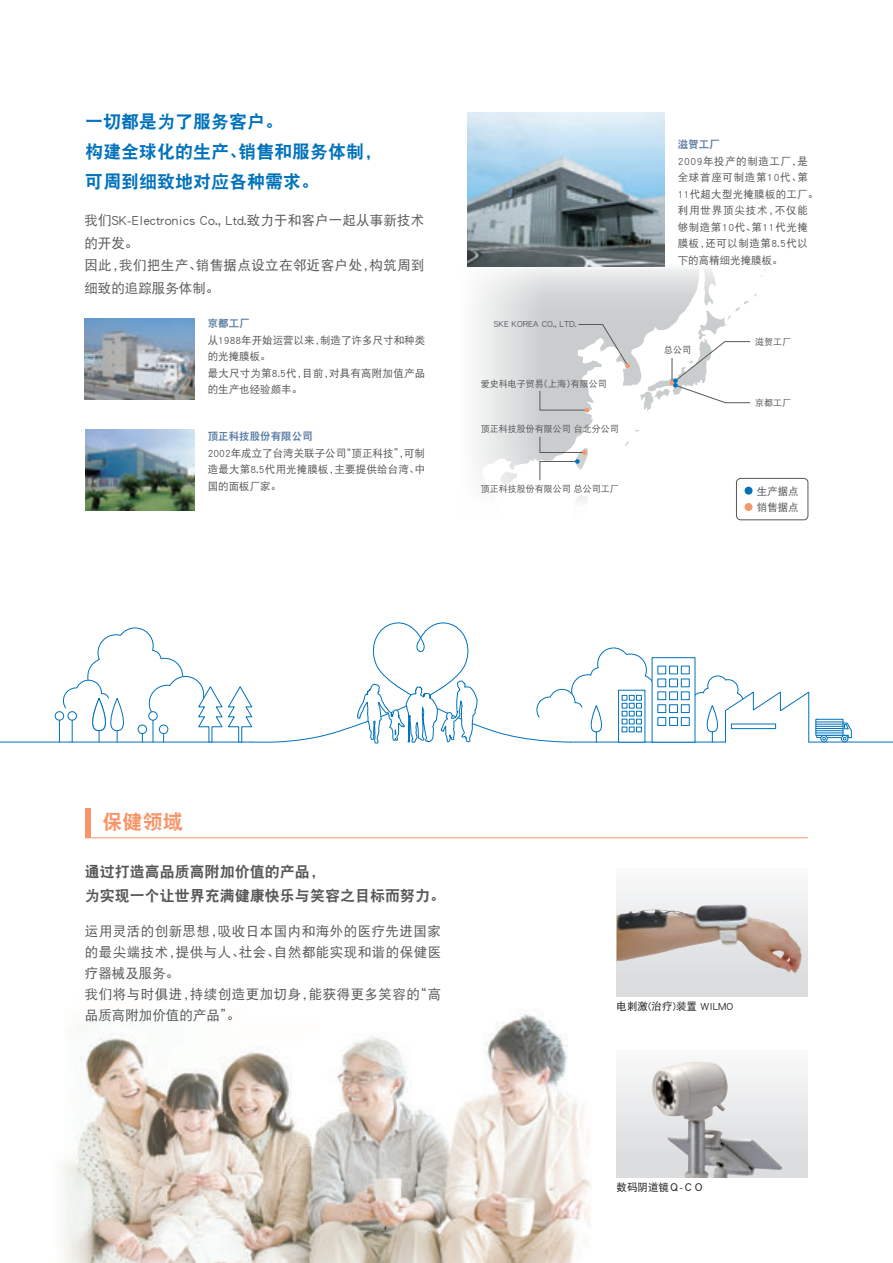
<style>
.page{position:relative;width:893px;height:1263px;background:#fff}
.page>*{position:absolute;margin:0;border:0;box-sizing:border-box;transform-origin:0 0}
.t1{font:20.25px "DF Hei GB W9";color:#f7966b}
.t2{font:18px/30px "DF Hei GB W9";color:#0072bc}
.t3{font:15px/24px "DF Hei GB W9";color:#57585a}
.t4{font:13.5px/21px "DF Hei GB W5";letter-spacing:.03em;color:#57585a}
.t5{font:10.5px/16.5px "DF Hei GB W5";letter-spacing:.055em;color:#57585a}
.t6{font:10.5px/16.5px "DF Hei GB W5";color:#57585a}
.t7{font:10.5px/16.5px "DF Hei GB W5";letter-spacing:.02em;color:#57585a;text-align:justify}
.t8{font:10.5px "DF Hei GB W5";color:#231f20}
.t9{font:10.5px "DF Hei GB W9";color:#5e7fa5}
.t10{font:9px "DF Hei GB W5";color:#57585a}
</style>
<div class="page">
<svg style="left:576px;top:495px;width:12px;height:7px"></svg>
<svg style="left:467px;top:241px;width:77px;height:243px"></svg>
<img style="left:85px;top:318px;width:110px;height:81px">
<img style="left:85px;top:429px;width:110px;height:81px">
<img style="left:468px;top:113px;width:196px;height:154px">
<div style="left:745px;top:487px;width:7px;height:8px;background:#0072bc;border-radius:50%"></div>
<div style="left:745px;top:503px;width:7px;height:8px;background:#f7966b;border-radius:50%"></div>
<div style="left:736px;top:478px;width:72px;height:42px;border:1px solid #57585a;border-radius:4px"></div>
<svg style="left:539px;top:390px;width:50px;height:22px"></svg>
<svg style="left:539px;top:436px;width:49px;height:45px"></svg>
<svg style="left:578px;top:324px;width:52px;height:44px"></svg>
<svg style="left:640px;top:252px;width:127px;height:159px"></svg>
<img style="left:61px;top:1011px;width:530px;height:252px">
<div style="left:85px;top:808px;width:5px;height:30px;background:#f7966b"></div>
<div style="left:617px;top:869px;width:191px;height:127px;background:linear-gradient(to bottom,#f8f9f9,#d8d9db)"></div>
<img style="left:617px;top:904px;width:185px;height:69px">
<div style="left:617px;top:1050px;width:191px;height:128px;background:linear-gradient(to bottom,#f9f9f9,#d8d9dc)"></div>
<img style="left:650px;top:1061px;width:133px;height:117px">
<hr style="left:85px;top:837px;width:723px;height:1px;background:#f7966b">
<hr style="left:0;top:742px;width:70px;height:1px;background:#0072bc">
<hr style="left:571px;top:742px;width:154px;height:1px;background:#0072bc">
<div style="left:652px;top:657px;width:43px;height:85px;border:1px solid #0072bc"></div>
<svg style="left:691px;top:675px;width:118px;height:68px"></svg>
<div style="left:731px;top:724px;width:45px;height:5px;background:#fff"></div>
<div style="left:731px;top:724px;width:45px;height:5px;border:1px solid #0072bc"></div>
<div style="left:669px;top:666px;width:9px;height:8px;border:1px solid #0072bc"></div>
<div style="left:681px;top:666px;width:9px;height:8px;border:1px solid #0072bc"></div>
<div style="left:669px;top:679px;width:9px;height:8px;border:1px solid #0072bc"></div>
<div style="left:681px;top:679px;width:9px;height:8px;border:1px solid #0072bc"></div>
<div style="left:657px;top:691px;width:9px;height:9px;border:1px solid #0072bc"></div>
<div style="left:669px;top:691px;width:9px;height:9px;border:1px solid #0072bc"></div>
<div style="left:681px;top:691px;width:9px;height:9px;border:1px solid #0072bc"></div>
<div style="left:657px;top:704px;width:9px;height:9px;border:1px solid #0072bc"></div>
<div style="left:669px;top:704px;width:9px;height:9px;border:1px solid #0072bc"></div>
<div style="left:681px;top:704px;width:9px;height:9px;border:1px solid #0072bc"></div>
<div style="left:657px;top:717px;width:9px;height:9px;border:1px solid #0072bc"></div>
<div style="left:669px;top:717px;width:9px;height:9px;border:1px solid #0072bc"></div>
<div style="left:681px;top:717px;width:9px;height:9px;border:1px solid #0072bc"></div>
<hr style="left:809px;top:742px;width:84px;height:1px;background:#0072bc">
<div style="left:55px;top:711px;width:9px;height:9px;border:1px solid #0072bc;border-radius:50%"></div>
<svg style="left:59px;top:622px;width:597px;height:122px"></svg>
<div style="left:815px;top:719px;width:28px;height:17px;border:1px solid #0072bc"></div>
<div style="left:820px;top:735px;width:8px;height:7px;border:1px solid #0072bc;border-radius:50%"></div>
<div style="left:841px;top:735px;width:7px;height:7px;border:1px solid #0072bc;border-radius:50%"></div>
<svg style="left:816px;top:721px;width:36px;height:19px"></svg>
<h2 class="t2" style="left:85px;top:106px;width:299px">一切都是为了服务客户。<br>构建全球化的生产、销售和服务体制，可周到细致地对应各种需求。</h2>
<p class="t4" style="left:84px;top:209px;width:342px;line-height:22.5px">我们SK-Electronics Co., Ltd.致力于和客户一起从事新技术的开发。<br>因此，我们把生产、销售据点设立在邻近客户处，构筑周到细致的追踪服务体制。</p>
<p class="t9" style="left:208px;top:318px;width:43px">京都工厂</p>
<p class="t6" style="left:208px;top:331px;width:219px">从1988年开始运营以来，制造了许多尺寸和种类的光掩膜板。<br>最大尺寸为第8.5代，目前，对具有高附加值产品的生产也经验颇丰。</p>
<p class="t9" style="left:208px;top:431px;width:106px">顶正科技股份有限公司</p>
<p class="t7" style="left:208px;top:445px;width:219px">2002年成立了台湾关联子公司“顶正科技”，可制造最大第8.5代用光掩膜板，主要提供给台湾、中国的面板厂家。</p>
<p class="t10" style="left:494px;top:319px;width:84px">SKE KOREA CO., LTD.</p>
<p class="t10" style="left:481px;top:379px;width:127px">爱史科电子贸易（上海）有限公司</p>
<p class="t10" style="left:481px;top:424px;width:139px">顶正科技股份有限公司 台北分公司</p>
<p class="t10" style="left:481px;top:484px;width:139px">顶正科技股份有限公司 总公司工厂</p>
<p class="t9" style="left:678px;top:139px;width:43px">滋贺工厂</p>
<p class="t5" style="left:678px;top:152px;width:142px">2009年投产的制造工厂，是全球首座可制造第10代、第<br>11代超大型光掩膜板的工厂。利用世界顶尖技术，不仅能够制造第10代、第11代光掩膜板，还可以制造第8.5代以下的高精细光掩膜板。</p>
<p class="t10" style="left:664px;top:345px;width:28px">总公司</p>
<p class="t10" style="left:755px;top:337px;width:37px">滋贺工厂</p>
<p class="t10" style="left:755px;top:398px;width:37px">京都工厂</p>
<p class="t6" style="left:757px;top:482px;width:43px">生产据点销售据点</p>
<h1 class="t1" style="left:102px;top:811px;width:82px">保健领域</h1>
<p class="t3" style="left:85px;top:859px;width:361px">通过打造高品质高附加价值的产品，<br>为实现一个让世界充满健康快乐与笑容之目标而努力。</p>
<p class="t4" style="left:85px;top:920px;width:358px">运用灵活的创新思想，吸收日本国内和海外的医疗先进国家的最尖端技术，提供与人、社会、自然都能实现和谐的保健医疗器械及服务。<br>我们将与时俱进，持续创造更加切身，能获得更多笑容的“高品质高附加价值的产品”。</p>
<p class="t8" style="left:617px;top:1000px;width:118px">电刺激(治疗)装置 WILMO</p>
<p class="t8" style="left:617px;top:1182px;width:89px">数码阴道镜Ｑ-ＣＯ</p>
</div>
